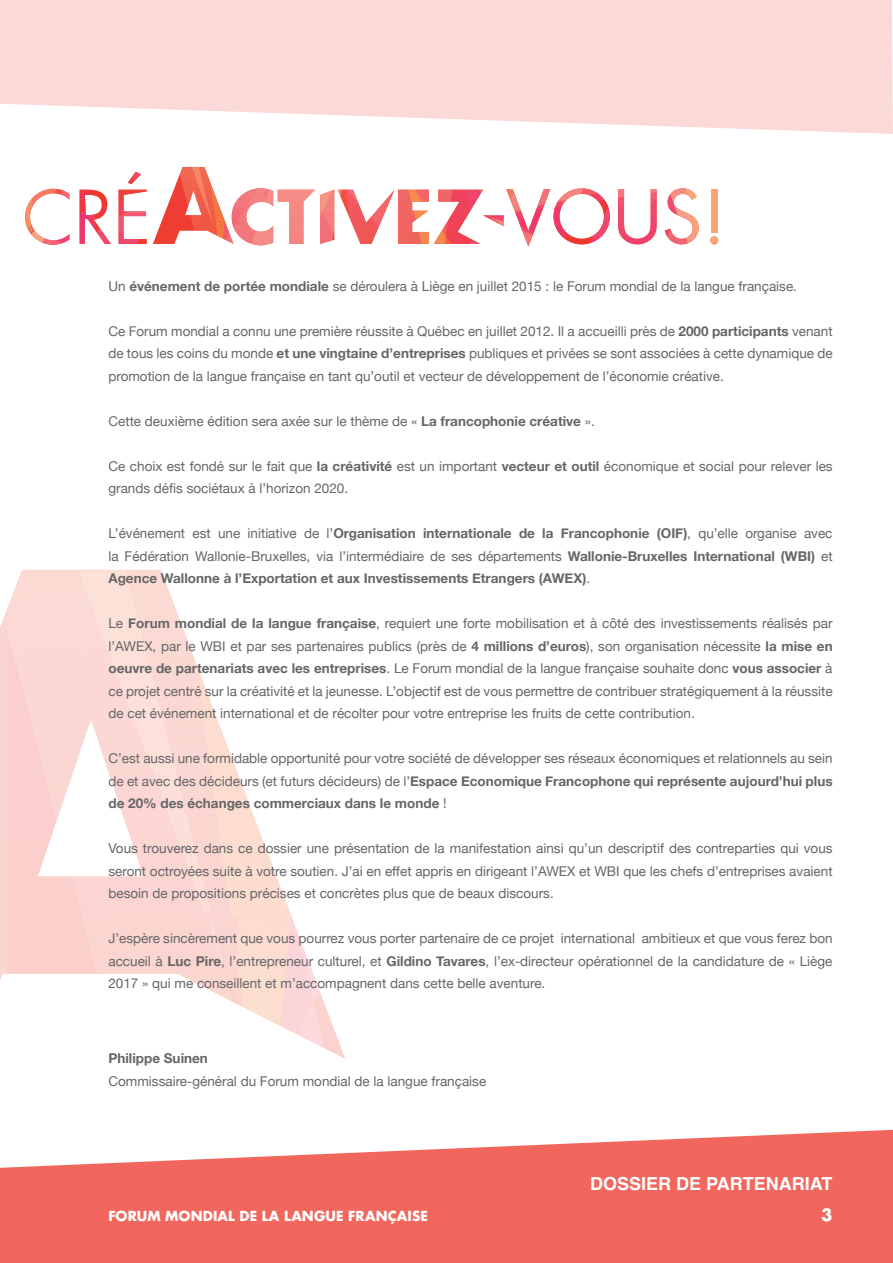
<style>
.page{position:relative;width:893px;height:1263px;background:#fff}
.page>*{position:absolute;margin:0;border:0;box-sizing:border-box;transform-origin:0 0}
.t1{font:700 18px "Helvetica";color:#fff}
.t2{font:700 16.5px "Futura Std";color:#fff}
.t3{font:13.5px/22.5px "Helvetica Neue";color:#666567;text-align:justify}
.t4{font:700 13.5px/22.5px "Helvetica Neue";color:#666567;text-align:justify}
.t5{font:700 13.5px "Futura Std";letter-spacing:.01em;color:#fff}
.s1{font-weight:700}
.s2{font-weight:400}
</style>
<div class="page">
<svg style="left:0;top:0;width:893px;height:134px;background:#fbddda"></svg>
<svg style="left:0;top:570px;width:162px;height:410px;fill:#fbd6d1"></svg>
<svg style="left:281px;top:916px;width:64px;height:143px"></svg>
<img style="left:243px;top:924px;width:47px;height:102px">
<img style="left:77px;top:914px;width:134px;height:77px">
<div style="left:7px;top:913px;width:90px;height:61px;background:#fbcfcc"></div>
<img style="left:211px;top:924px;width:33px;height:83px">
<img style="left:229px;top:980px;width:9px;height:24px">
<img style="left:313px;top:939px;width:7px;height:64px">
<img style="left:282px;top:925px;width:31px;height:108px">
<img style="left:300px;top:1004px;width:24px;height:44px">
<img style="left:195px;top:756px;width:96px;height:168px">
<img style="left:6px;top:571px;width:120px;height:342px">
<img style="left:7px;top:631px;width:67px;height:257px">
<img style="left:126px;top:571px;width:105px;height:345px">
<svg style="left:292px;top:918px;width:2px;height:6px"></svg>
<svg style="left:0;top:1130px;width:893px;height:133px;background:#f37c73"></svg>
<img style="left:678px;top:241px;width:10px;height:3px">
<img style="left:180px;top:167px;width:19px;height:5px">
<img style="left:199px;top:167px;width:8px;height:5px">
<svg style="left:25px;top:172px;width:653px;height:75px"></svg>
<img style="left:605px;top:197px;width:19px;height:25px">
<img style="left:696px;top:219px;width:3px;height:18px">
<svg style="left:710px;top:236px;width:8px;height:8px"></svg>
<img style="left:670px;top:188px;width:15px;height:21px">
<svg style="left:684px;top:189px;width:13px;height:11px"></svg>
<img style="left:677px;top:209px;width:19px;height:32px">
<img style="left:668px;top:194px;width:9px;height:19px">
<img style="left:650px;top:199px;width:20px;height:37px">
<img style="left:668px;top:213px;width:18px;height:27px">
<p class="t3" style="left:108px;top:275px;width:690px">Un <span class="s1">événement de portée mondiale</span> se déroulera à Liège en juillet 2015 : le Forum mondial de la langue française.</p>
<p class="t3" style="left:108px;top:320px;width:726px">Ce Forum mondial a connu une première réussite à Québec en juillet 2012. Il a accueilli près de <span class="s1">2000 participants</span> venant de tous les coins du monde <span class="s1">et une vingtaine d’entreprises</span> publiques et privées se sont associées à cette dynamique de promotion de la langue française en tant qu’outil et vecteur de développement de l’économie créative.</p>
<p class="t3" style="left:108px;top:410px;width:488px">Cette deuxième édition sera axée sur le thème de « <span class="s1">La francophonie créative</span> ».</p>
<p class="t3" style="left:108px;top:455px;width:726px">Ce choix est fondé sur le fait que <span class="s1">la créativité</span> est un important <span class="s1">vecteur et outil</span> économique et social pour relever les grands défis sociétaux à l’horizon 2020.</p>
<p class="t4" style="left:108px;top:522px;width:726px"><span class="s2">L’événement est une initiative de l’</span>Organisation internationale de la Francophonie (OIF)<span class="s2">, qu’elle organise avec la Fédération Wallonie-Bruxelles, via l’intermédiaire de ses départements</span> Wallonie-Bruxelles International (WBI) <span class="s2">et </span>Agence Wallonne à l’Exportation et aux Investissements Etrangers (AWEX)<span class="s2">.</span></p>
<p class="t3" style="left:108px;top:613px;width:726px">Le <span class="s1">Forum mondial de la langue française</span>, requiert une forte mobilisation et à côté des investissements réalisés par l’AWEX, par le WBI et par ses partenaires publics (près de <span class="s1">4 millions d’euros</span>), son organisation nécessite <span class="s1">la mise en oeuvre de partenariats avec les entreprises</span>. Le Forum mondial de la langue française souhaite donc <span class="s1">vous associer</span> à ce projet centré sur la créativité et la jeunesse. L’objectif est de vous permettre de contribuer stratégiquement à la réussite de cet événement international et de récolter pour votre entreprise les fruits de cette contribution.</p>
<p class="t3" style="left:108px;top:748px;width:726px">C’est aussi une formidable opportunité pour votre société de développer ses réseaux économiques et relationnels au sein de et avec des décideurs (et futurs décideurs) de l’<span class="s1">Espace Economique Francophone qui représente aujourd’hui plus de 20% des échanges commerciaux dans le monde</span> !</p>
<p class="t3" style="left:108px;top:838px;width:726px">Vous trouverez dans ce dossier une présentation de la manifestation ainsi qu’un descriptif des contreparties qui vous seront octroyées suite à votre soutien. J’ai en effet appris en dirigeant l’AWEX et WBI que les chefs d’entreprises avaient besoin de propositions précises et concrètes plus que de beaux discours.</p>
<p class="t3" style="left:108px;top:928px;width:726px">J’espère sincèrement que vous pourrez vous porter partenaire de ce projet international ambitieux et que vous ferez bon accueil à <span class="s1">Luc Pire</span>, l’entrepreneur culturel, et <span class="s1">Gildino Tavares</span>, l’ex-directeur opérationnel de la candidature de « Liège 2017 » qui me conseillent et m’accompagnent dans cette belle aventure.</p>
<p class="t4" style="left:108px;top:1047px;width:101px">Philippe Suinen</p>
<p class="t3" style="left:108px;top:1070px;width:379px">Commissaire-général du Forum mondial de la langue française</p>
<p class="t5" style="left:108px;top:1207px;width:321px">FORUM MONDIAL DE LA LANGUE FRANÇAISE</p>
<h1 class="t1" style="left:590px;top:1169px;width:244px">DOSSIER DE PARTENARIAT</h1>
<p class="t2" style="left:821px;top:1204px;width:13px">3</p>
</div>
